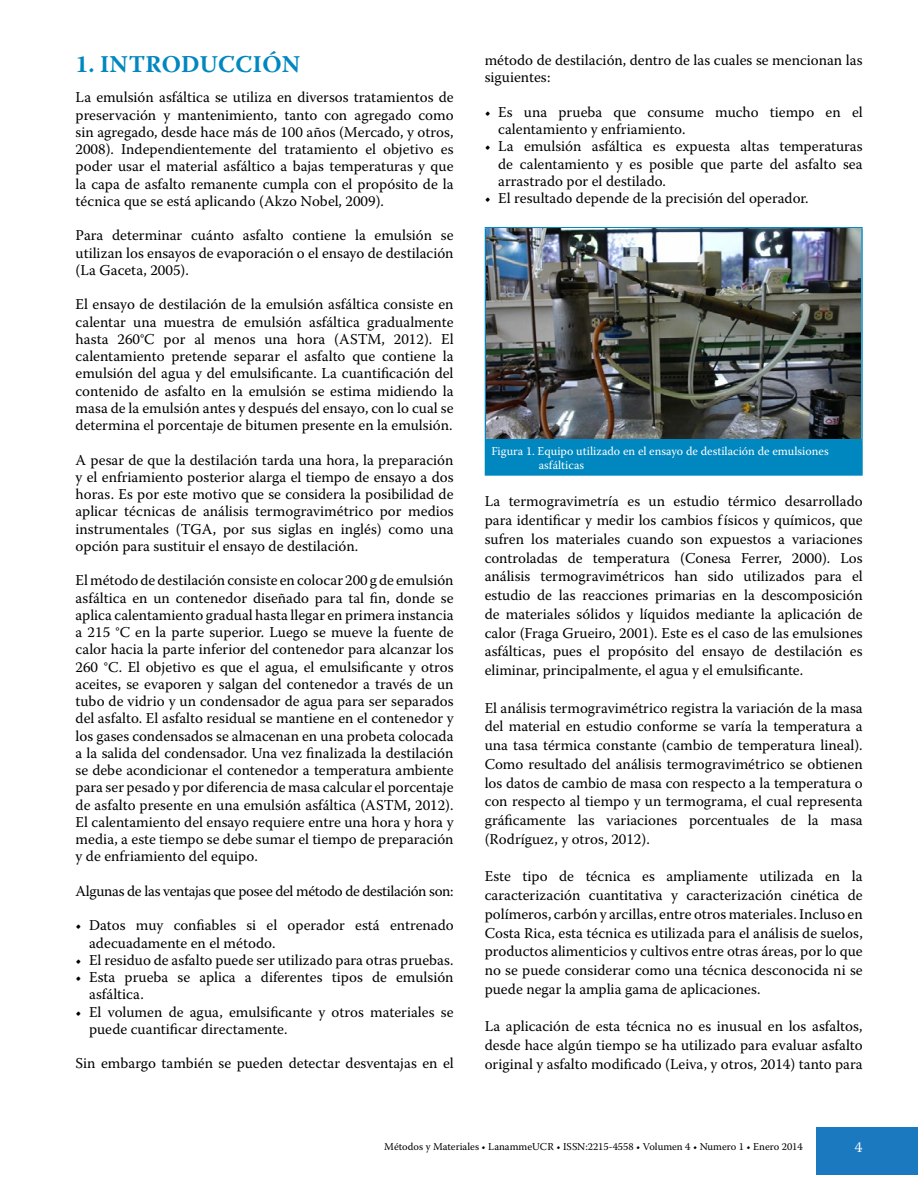
<style>
.page{position:relative;width:918px;height:1188px;background:#fff}
.page>*{position:absolute;margin:0;border:0;box-sizing:border-box;transform-origin:0 0}
.t1{font:700 24px "Warnock Pro";letter-spacing:.01em;color:#0087bf}
.t2{font:15px/17.2px "Warnock Pro";color:#000;text-align:justify}
.t3{font:15px "Warnock Pro";letter-spacing:-.025em;color:#000}
.t4{font:15px "Warnock Pro";color:#fff}
.t5{font:12px/14.4px "Warnock Pro";color:#fff}
.t6{font:10.5px "Warnock Pro";color:#000}
</style>
<div class="page">
<div style="left:816px;top:1127px;width:102px;height:47px;background:#1a79bf"></div>
<div style="left:485px;top:440px;width:377px;height:35px;background:#0087bf"></div>
<hr style="left:485px;top:439px;width:378px;height:1px;background:#0087bf">
<hr style="left:861px;top:440px;width:2px;height:34px;background:#0087bf">
<hr style="left:485px;top:474px;width:378px;height:2px;background:#0087bf">
<hr style="left:485px;top:227px;width:378px;height:2px;background:#0087bf">
<hr style="left:485px;top:229px;width:1px;height:210px;background:#0087bf">
<hr style="left:861px;top:229px;width:2px;height:210px;background:#0087bf">
<img style="left:486px;top:229px;width:375px;height:210px">
<h1 class="t1" style="left:76px;top:49px;width:226px">1. INTRODUCCIÓN</h1>
<p class="t2" style="left:76px;top:89px;width:380px">La emulsión asfáltica se utiliza en diversos tratamientos de preservación y mantenimiento, tanto con agregado como sin agregado, desde hace más de 100 años (Mercado, y otros, 2008). Independientemente del tratamiento el objetivo es poder usar el material asfáltico a bajas temperaturas y que la capa de asfalto remanente cumpla con el propósito de la técnica que se está aplicando (Akzo Nobel, 2009).</p>
<p class="t2" style="left:76px;top:227px;width:380px">Para determinar cuánto asfalto contiene la emulsión se utilizan los ensayos de evaporación o el ensayo de destilación (La Gaceta, 2005).</p>
<p class="t2" style="left:76px;top:296px;width:380px">El ensayo de destilación de la emulsión asfáltica consiste en calentar una muestra de emulsión asfáltica gradualmente hasta 260°C por al menos una hora (ASTM, 2012). El calentamiento pretende separar el asfalto que contiene la emulsión del agua y del emulsificante. La cuantificación del contenido de asfalto en la emulsión se estima midiendo la masa de la emulsión antes y después del ensayo, con lo cual se determina el porcentaje de bitumen presente en la emulsión.</p>
<p class="t2" style="left:76px;top:451px;width:380px">A pesar de que la destilación tarda una hora, la preparación y el enfriamiento posterior alarga el tiempo de ensayo a dos horas. Es por este motivo que se considera la posibilidad de aplicar técnicas de análisis termogravimétrico por medios instrumentales (TGA, por sus siglas en inglés) como una opción para sustituir el ensayo de destilación.</p>
<p class="t2" style="left:76px;top:572px;width:380px">El método de destilación consiste en colocar 200 g de emulsión asfáltica en un contenedor diseñado para tal fin, donde se aplica calentamiento gradual hasta llegar en primera instancia a 215 °C en la parte superior. Luego se mueve la fuente de calor hacia la parte inferior del contenedor para alcanzar los 260 °C. El objetivo es que el agua, el emulsificante y otros aceites, se evaporen y salgan del contenedor a través de un tubo de vidrio y un condensador de agua para ser separados del asfalto. El asfalto residual se mantiene en el contenedor y los gases condensados se almacenan en una probeta colocada a la salida del condensador. Una vez finalizada la destilación se debe acondicionar el contenedor a temperatura ambiente para ser pesado y por diferencia de masa calcular el porcentaje de asfalto presente en una emulsión asfáltica (ASTM, 2012).<br>El calentamiento del ensayo requiere entre una hora y hora y media, a este tiempo se debe sumar el tiempo de preparación y de enfriamiento del equipo.</p>
<p class="t3" style="left:76px;top:882px;width:380px">Algunas de las ventajas que posee del método de destilación son:</p>
<p class="t2" style="left:89px;top:917px;width:366px;text-indent:-14px">• Datos muy confiables si el operador está entrenado adecuadamente en el método.</p>
<p class="t2" style="left:76px;top:951px;width:380px">• El residuo de asfalto puede ser utilizado para otras pruebas.</p>
<p class="t2" style="left:89px;top:968px;width:366px;text-indent:-14px">• Esta prueba se aplica a diferentes tipos de emulsión asfáltica.</p>
<p class="t2" style="left:89px;top:1003px;width:366px;text-indent:-14px">• El volumen de agua, emulsificante y otros materiales se puede cuantificar directamente.</p>
<p class="t2" style="left:76px;top:1055px;width:380px">Sin embargo también se pueden detectar desventajas en el</p>
<p class="t2" style="left:485px;top:51px;width:379px">método de destilación, dentro de las cuales se mencionan las siguientes:</p>
<p class="t2" style="left:498px;top:103px;width:366px;text-indent:-14px">• Es una prueba que consume mucho tiempo en el calentamiento y enfriamiento.</p>
<p class="t2" style="left:498px;top:137px;width:366px;text-indent:-14px">• La emulsión asfáltica es expuesta altas temperaturas de calentamiento y es posible que parte del asfalto sea arrastrado por el destilado.</p>
<p class="t2" style="left:485px;top:189px;width:325px">• El resultado depende de la precisión del operador.</p>
<p class="t5" style="left:539px;top:443px;width:291px;text-indent:-47px">Figura 1. Equipo utilizado en el ensayo de destilación de emulsiones asfálticas</p>
<p class="t2" style="left:485px;top:492px;width:380px;line-height:18.8px">La termogravimetría es un estudio térmico desarrollado para identificar y medir los cambios físicos y químicos, que sufren los materiales cuando son expuestos a variaciones controladas de temperatura (Conesa Ferrer, 2000). Los análisis termogravimétricos han sido utilizados para el estudio de las reacciones primarias en la descomposición de materiales sólidos y líquidos mediante la aplicación de calor (Fraga Grueiro, 2001). Este es el caso de las emulsiones asfálticas, pues el propósito del ensayo de destilación es eliminar, principalmente, el agua y el emulsificante.</p>
<p class="t2" style="left:485px;top:698px;width:380px;line-height:18.8px">El análisis termogravimétrico registra la variación de la masa del material en estudio conforme se varía la temperatura a una tasa térmica constante (cambio de temperatura lineal).<br>Como resultado del análisis termogravimétrico se obtienen los datos de cambio de masa con respecto a la temperatura o con respecto al tiempo y un termograma, el cual representa gráficamente las variaciones porcentuales de la masa (Rodríguez, y otros, 2012).</p>
<p class="t2" style="left:485px;top:867px;width:380px;line-height:18.8px">Este tipo de técnica es ampliamente utilizada en la caracterización cuantitativa y caracterización cinética de polímeros, carbón y arcillas, entre otros materiales. Incluso en Costa Rica, esta técnica es utilizada para el análisis de suelos, productos alimenticios y cultivos entre otras áreas, por lo que no se puede considerar como una técnica desconocida ni se puede negar la amplia gama de aplicaciones.</p>
<p class="t2" style="left:485px;top:1017px;width:380px;line-height:18.8px">La aplicación de esta técnica no es inusual en los asfaltos, desde hace algún tiempo se ha utilizado para evaluar asfalto original y asfalto modificado (Leiva, y otros, 2014) tanto para</p>
<p class="t6" style="left:384px;top:1140px;width:420px">Métodos y Materiales • LanammeUCR • ISSN:2215-4558 • Volumen 4 • Numero 1 • Enero 2014</p>
<p class="t4" style="left:855px;top:1138px;width:9px">4</p>
</div>
